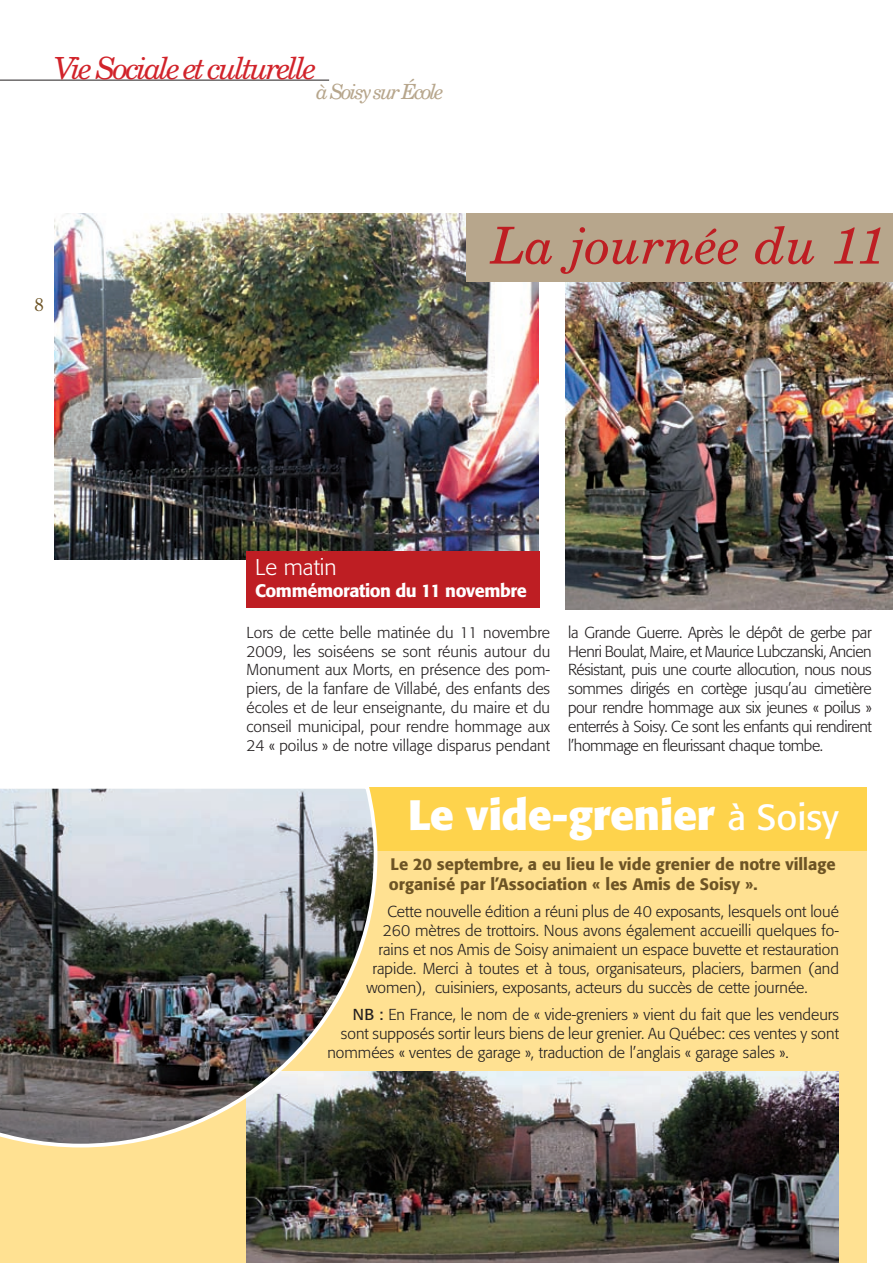
<style>
.page{position:relative;width:893px;height:1263px;background:#fff}
.page>*{position:absolute;margin:0;border:0;box-sizing:border-box;transform-origin:0 0}
.t1{font:italic 51px "Century Sch L";color:#be1e23}
.t2{font:700 42px "Formata";color:#fff}
.t3{font:italic 30.45px "Century Schoolbook BT";letter-spacing:-.08em;color:#d1232a}
.t4{font:300 22.5px "Formata";color:#fff}
.t5{font:italic 20.85px "Century Schoolbook BT";letter-spacing:-.1em;color:#b7a68c}
.t6{font:500 18px "Formata";letter-spacing:-.025em;color:#fff}
.t7{font:18px "Century Old Style Std";color:#6d5425}
.t8{font:500 16.5px/19.8px "Formata";color:#6d5425}
.t9{font:300 15.75px/18.9px "Formata";color:#231f20;text-align:justify}
.s1{font-weight:400;font-size:36px}
.s2{font-weight:400}
</style>
<div class="page">
<div style="left:0;top:788px;width:866px;height:475px;background:#ffe192"></div>
<hr style="left:0;top:80px;width:329px;height:1px;background:#231f20">
<img style="left:247px;top:1071px;width:592px;height:192px">
<div style="left:0;top:787px;width:866px;height:63px;background:#fed34c"></div>
<img style="left:0;top:787px;width:379px;height:362px">
<img style="left:54px;top:213px;width:484px;height:346px">
<img style="left:565px;top:282px;width:328px;height:327px">
<div style="left:247px;top:551px;width:293px;height:57px;background:#be1e23"></div>
<div style="left:466px;top:214px;width:427px;height:68px;background:#b7a68c"></div>
<h3 class="t3" style="left:54px;top:49px;width:264px">Vie Sociale et culturelle</h3>
<h3 class="t5" style="left:317px;top:78px;width:129px">à Soisy sur École</h3>
<p class="t7" style="left:34px;top:293px;width:10px">8</p>
<h1 class="t1" style="left:491px;top:214px;width:396px">La journée du 11</h1>
<h3 class="t4" style="left:255px;top:554px;width:83px">Le matin</h3>
<p class="t6" style="left:255px;top:580px;width:273px">Commémoration du 11 novembre</p>
<p class="t9" style="left:247px;top:623px;width:305px">Lors de cette belle matinée du 11 novembre 2009, les soiséens se sont réunis autour du Monument aux Morts, en présence des pom&shy;piers, de la fanfare de Villabé, des enfants des écoles et de leur enseignante, du maire et du conseil municipal, pour rendre hommage aux 24 « poilus » de notre village disparus pendant</p>
<p class="t9" style="left:568px;top:623px;width:305px">la Grande Guerre. Après le dépôt de gerbe par Henri Boulat, Maire, et Maurice Lubczanski, Ancien Résistant, puis une courte allocution, nous nous sommes dirigés en cortège jusqu’au cimetière pour rendre hommage aux six jeunes « poilus » enterrés à Soisy. Ce sont les enfants qui rendirent l’hommage en fleurissant chaque tombe.</p>
<h2 class="t2" style="left:408px;top:789px;width:432px">Le vide-grenier <span class="s1">à Soisy</span></h2>
<p class="t8" style="left:389px;top:854px;width:448px">Le 20 septembre, a eu lieu le vide grenier de notre village organisé par l’Association « les Amis de Soisy ».</p>
<p class="t9" style="left:387px;top:902px;width:453px">Cette nouvelle édition a réuni plus de 40 exposants, lesquels ont loué</p>
<p class="t9" style="left:383px;top:921px;width:458px">260 mètres de trottoirs. Nous avons également accueilli quelques fo-</p>
<p class="t9" style="left:378px;top:940px;width:462px">rains et nos Amis de Soisy animaient un espace buvette et restauration</p>
<p class="t9" style="left:372px;top:959px;width:468px">rapide. Merci à toutes et à tous, organisateurs, placiers, barmen (and</p>
<p class="t9" style="left:366px;top:978px;width:443px">women), cuisiniers, exposants, acteurs du succès de cette journée.</p>
<p class="t9" style="left:353px;top:1005px;width:488px"><span class="s2">NB :</span> En France, le nom de « vide-greniers » vient du fait que les vendeurs</p>
<p class="t9" style="left:341px;top:1024px;width:499px">sont supposés sortir leurs biens de leur grenier. Au Québec: ces ventes y sont</p>
<p class="t9" style="left:327px;top:1043px;width:463px">nommées « ventes de garage », traduction de l’anglais « garage sales ».</p>
</div>
